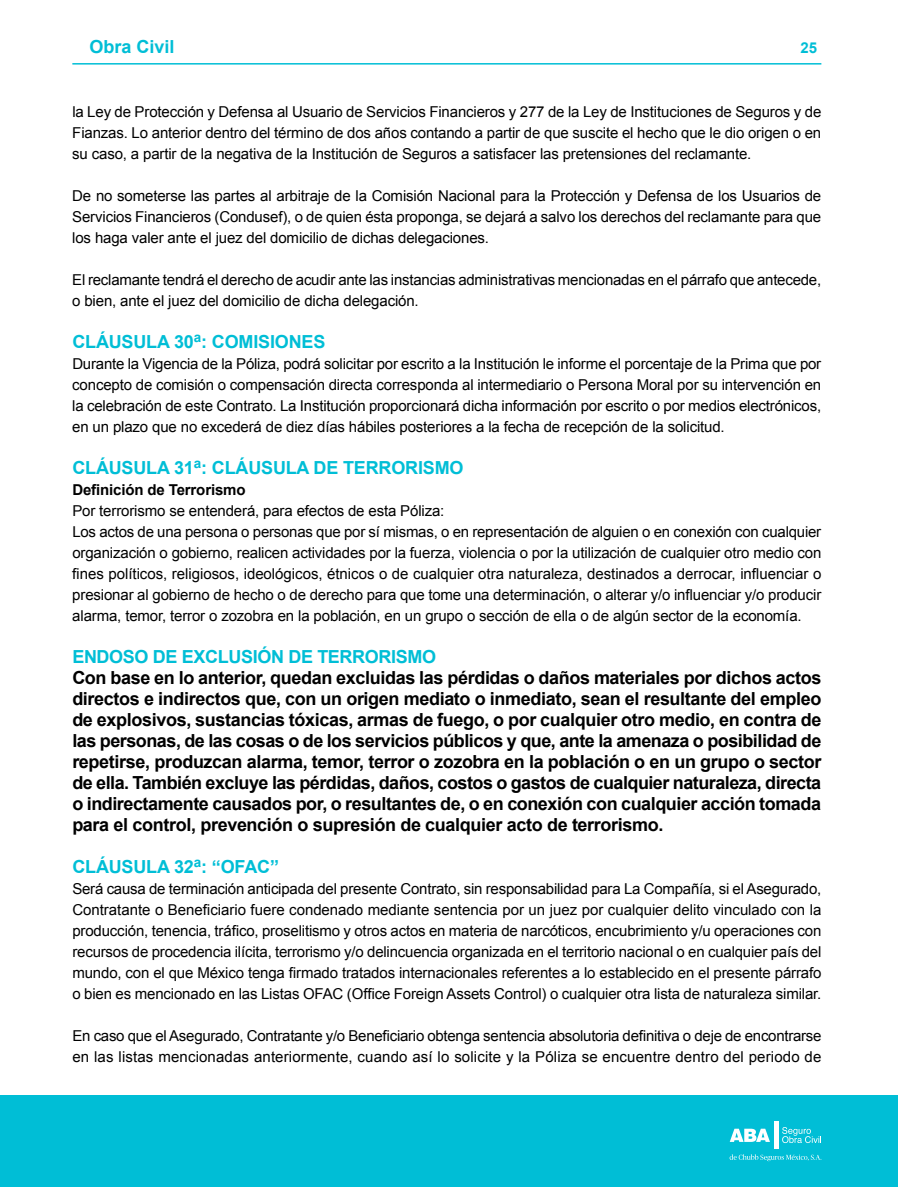
<style>
.page{position:relative;width:898px;height:1187px;background:#fff}
.page>*{position:absolute;margin:0;border:0;box-sizing:border-box;transform-origin:0 0}
.t1{font:700 18px/21px "Arial";letter-spacing:-.02em;color:#000;text-align:justify}
.t2{font:700 18px "Arial";letter-spacing:-.01em;color:#00bed6}
.t3{font:15px/21px "Arial";letter-spacing:-.01em;color:#000;text-align:justify}
.t4{font:700 15px "Arial";letter-spacing:-.01em;color:#000}
.t5{font:700 15px "Arial";color:#00bed6}
</style>
<div class="page">
<hr style="left:72px;top:63px;width:749px;height:2px;background:#00bed6">
<div style="left:0;top:1095px;width:897px;height:91px;background:#00bed6"></div>
<svg style="left:730px;top:1128px;width:39px;height:13px"></svg>
<svg style="left:774px;top:1121px;width:3px;height:28px"></svg>
<svg style="left:782px;top:1127px;width:39px;height:15px"></svg>
<svg style="left:729px;top:1154px;width:92px;height:6px"></svg>
<p class="t2" style="left:89px;top:34px;width:87px">Obra Civil</p>
<p class="t5" style="left:800px;top:38px;width:18px">25</p>
<p class="t3" style="left:72px;top:101px;width:750px">la Ley de Protección y Defensa al Usuario de Servicios Financieros y 277 de la Ley de Instituciones de Seguros y de Fianzas. Lo anterior dentro del término de dos años contando a partir de que suscite el hecho que le dio origen o en su caso, a partir de la negativa de la Institución de Seguros a satisfacer las pretensiones del reclamante.</p>
<p class="t3" style="left:72px;top:185px;width:750px">De no someterse las partes al arbitraje de la Comisión Nacional para la Protección y Defensa de los Usuarios de Servicios Financieros (Condusef), o de quien ésta proponga, se dejará a salvo los derechos del reclamante para que los haga valer ante el juez del domicilio de dichas delegaciones.</p>
<p class="t3" style="left:72px;top:269px;width:750px">El reclamante tendrá el derecho de acudir ante las instancias administrativas mencionadas en el párrafo que antecede, o bien, ante el juez del domicilio de dicha delegación.</p>
<p class="t2" style="left:72px;top:329px;width:254px">CLÁUSULA 30<sup>a</sup>: COMISIONES</p>
<p class="t3" style="left:72px;top:353px;width:750px">Durante la Vigencia de la Póliza, podrá solicitar por escrito a la Institución le informe el porcentaje de la Prima que por concepto de comisión o compensación directa corresponda al intermediario o Persona Moral por su intervención en la celebración de este Contrato. La Institución proporcionará dicha información por escrito o por medios electrónicos, en un plazo que no excederá de diez días hábiles posteriores a la fecha de recepción de la solicitud.</p>
<p class="t2" style="left:72px;top:455px;width:392px">CLÁUSULA 31<sup>a</sup>: CLÁUSULA DE TERRORISMO</p>
<p class="t4" style="left:72px;top:479px;width:175px">Definición de Terrorismo</p>
<p class="t3" style="left:72px;top:500px;width:750px;text-align:left">Por terrorismo se entenderá, para efectos de esta Póliza:<br>Los actos de una persona o personas que por sí mismas, o en representación de alguien o en conexión con cualquier organización o gobierno, realicen actividades por la fuerza, violencia o por la utilización de cualquier otro medio con fines políticos, religiosos, ideológicos, étnicos o de cualquier otra naturaleza, destinados a derrocar, influenciar o presionar al gobierno de hecho o de derecho para que tome una determinación, o alterar y/o influenciar y/o producir alarma, temor, terror o zozobra en la población, en un grupo o sección de ella o de algún sector de la economía.</p>
<p class="t2" style="left:72px;top:644px;width:365px">ENDOSO DE EXCLUSIÓN DE TERRORISMO</p>
<p class="t1" style="left:72px;top:667px;width:750px">Con base en lo anterior, quedan excluidas las pérdidas o daños materiales por dichos actos directos e indirectos que, con un origen mediato o inmediato, sean el resultante del empleo de explosivos, sustancias tóxicas, armas de fuego, o por cualquier otro medio, en contra de las personas, de las cosas o de los servicios públicos y que, ante la amenaza o posibilidad de repetirse, produzcan alarma, temor, terror o zozobra en la población o en un grupo o sector de ella. También excluye las pérdidas, daños, costos o gastos de cualquier naturaleza, directa o indirectamente causados por, o resultantes de, o en conexión con cualquier acción tomada para el control, prevención o supresión de cualquier acto de terrorismo.</p>
<p class="t2" style="left:72px;top:854px;width:208px">CLÁUSULA 32<sup>a</sup>: “OFAC”</p>
<p class="t3" style="left:72px;top:878px;width:750px">Será causa de terminación anticipada del presente Contrato, sin responsabilidad para La Compañía, si el Asegurado, Contratante o Beneficiario fuere condenado mediante sentencia por un juez por cualquier delito vinculado con la producción, tenencia, tráfico, proselitismo y otros actos en materia de narcóticos, encubrimiento y/u operaciones con recursos de procedencia ilícita, terrorismo y/o delincuencia organizada en el territorio nacional o en cualquier país del mundo, con el que México tenga firmado tratados internacionales referentes a lo establecido en el presente párrafo o bien es mencionado en las Listas OFAC (Office Foreign Assets Control) o cualquier otra lista de naturaleza similar.</p>
<p class="t3" style="left:72px;top:1025px;width:750px">En caso que el Asegurado, Contratante y/o Beneficiario obtenga sentencia absolutoria definitiva o deje de encontrarse en las listas mencionadas anteriormente, cuando así lo solicite y la Póliza se encuentre dentro del periodo de</p>
</div>
